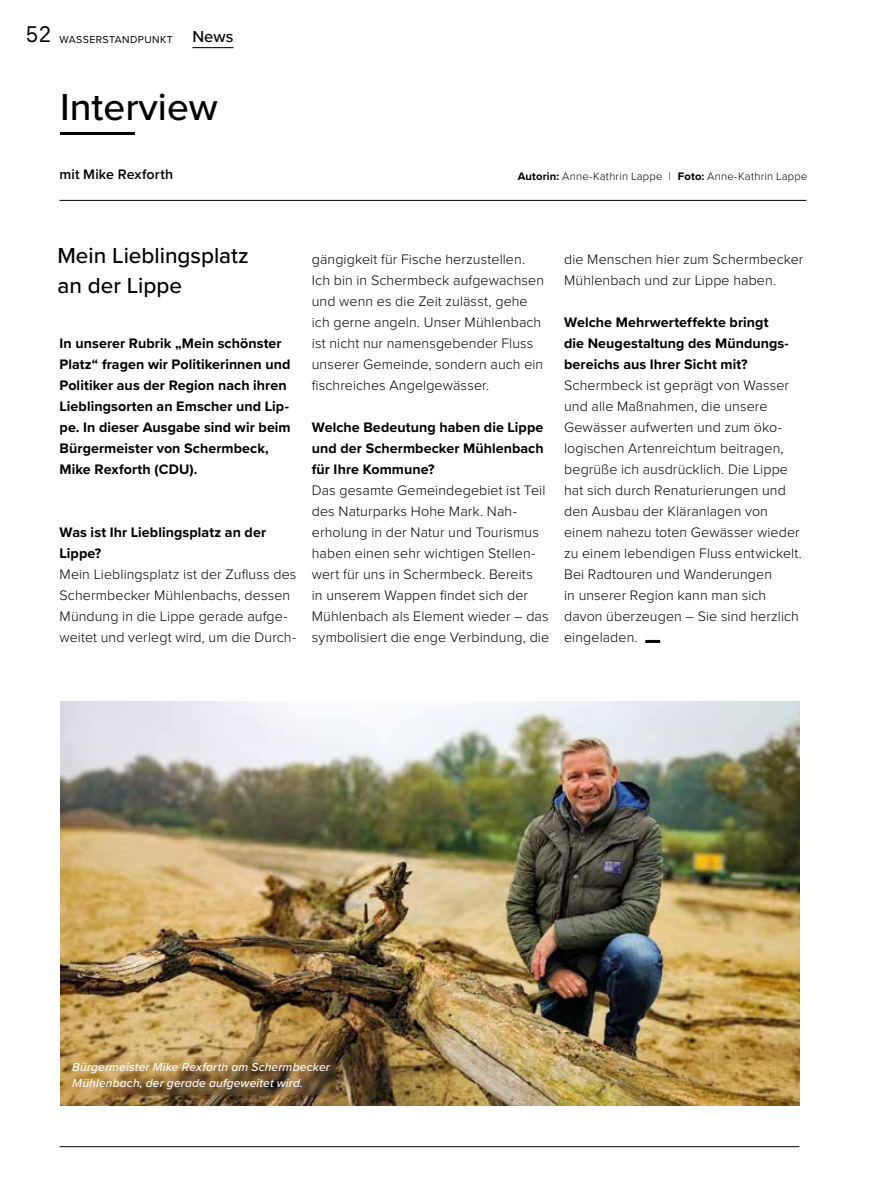
<style>
.page{position:relative;width:893px;height:1191px;background:#fff}
.page>*{position:absolute;margin:0;border:0;box-sizing:border-box;transform-origin:0 0}
.t1{font:500 39px "Proxima Nova";color:#000}
.t2{font:500 22.5px/30px "Proxima Nova";color:#000}
.t3{font:300 14.25px/21px "Proxima Nova";letter-spacing:.005em;color:#000}
.t4{font:700 14.25px/21px "Proxima Nova";letter-spacing:.005em;color:#000}
.t5{font:600 14.25px "Proxima Nova";letter-spacing:.005em;color:#000}
.t6{font:italic 500 12px/16.5px "Proxima Nova";letter-spacing:.01em;color:#fff}
.t7{font:300 11.25px "Proxima Nova";letter-spacing:.02em;color:#000}
.t8{font:10.5px "Proxima Nova";letter-spacing:.04em;color:#000}
.s1{font-family:"Archia";font-size:22.5px}
.s2{font-weight:500;font-size:16.5px}
.s3{font-weight:700}
</style>
<div class="page">
<img style="left:61px;top:702px;width:738px;height:404px">
<img style="left:67px;top:1057px;width:269px;height:37px">
<hr style="left:192px;top:47px;width:41px;height:1px;background:#000">
<hr style="left:60px;top:200px;width:746px;height:1px;background:#000">
<hr style="left:60px;top:132px;width:75px;height:3px;background:#000">
<hr style="left:60px;top:1146px;width:739px;height:1px;background:#000">
<hr style="left:645px;top:640px;width:15px;height:3px;background:#000">
<p class="t8" style="left:26px;top:31px;width:209px"><span class="s1">52</span> WASSERSTANDPUNKT <span class="s2">News</span></p>
<h1 class="t1" style="left:60px;top:78px;width:159px">Interview</h1>
<p class="t5" style="left:60px;top:164px;width:115px">mit Mike Rexforth</p>
<p class="t7" style="left:518px;top:168px;width:291px"><span class="s3">Autorin:</span> Anne-Kathrin Lappe | <span class="s3">Foto:</span> Anne-Kathrin Lappe</p>
<h2 class="t2" style="left:57px;top:239px;width:193px">Mein Lieblingsplatz an der Lippe</h2>
<p class="t4" style="left:60px;top:332px;width:233px">In unserer Rubrik „Mein schönster<br>Platz“ fragen wir Politikerinnen und<br>Politiker aus der Region nach ihren<br>Lieblingsorten an Emscher und Lip&shy;pe. In dieser Ausgabe sind wir beim<br>Bürgermeister von Schermbeck,<br>Mike Rexforth (CDU).</p>
<p class="t4" style="left:60px;top:521px;width:208px">Was ist Ihr Lieblingsplatz an der<br>Lippe?</p>
<p class="t3" style="left:60px;top:563px;width:238px">Mein Lieblingsplatz ist der Zufluss des Schermbecker Mühlenbachs, dessen Mündung in die Lippe gerade aufge&shy;weitet und verlegt wird, um die Durch-</p>
<p class="t3" style="left:312px;top:248px;width:234px">gängigkeit für Fische herzustellen.<br>Ich bin in Schermbeck aufgewachsen und wenn es die Zeit zulässt, gehe ich gerne angeln. Unser Mühlenbach ist nicht nur namensgebender Fluss unserer Gemeinde, sondern auch ein fischreiches Angelgewässer.</p>
<p class="t4" style="left:312px;top:416px;width:233px;text-align:justify">Welche Bedeutung haben die Lippe und der Schermbecker Mühlenbach für Ihre Kommune?</p>
<p class="t3" style="left:312px;top:479px;width:239px">Das gesamte Gemeindegebiet ist Teil des Naturparks Hohe Mark. Nah&shy;erholung in der Natur und Tourismus haben einen sehr wichtigen Stellen&shy;wert für uns in Schermbeck. Bereits<br>in unserem Wappen findet sich der Mühlenbach als Element wieder – das symbolisiert die enge Verbindung, die</p>
<p class="t3" style="left:564px;top:248px;width:241px">die Menschen hier zum Schermbecker<br>Mühlenbach und zur Lippe haben.</p>
<p class="t4" style="left:564px;top:312px;width:226px">Welche Mehrwerteffekte bringt die Neugestaltung des Mündungs&shy;bereichs aus Ihrer Sicht mit?</p>
<p class="t3" style="left:564px;top:374px;width:239px">Schermbeck ist geprägt von Wasser und alle Maßnahmen, die unsere<br>Gewässer aufwerten und zum öko&shy;logischen Artenreichtum beitragen, begrüße ich ausdrücklich. Die Lippe hat sich durch Renaturierungen und den Ausbau der Kläranlagen von einem nahezu toten Gewässer wieder zu einem lebendigen Fluss entwickelt.<br>Bei Radtouren und Wanderungen<br>in unserer Region kann man sich davon überzeugen – Sie sind herzlich eingeladen.</p>
<p class="t6" style="left:72px;top:1058px;width:259px">Bürgermeister Mike Rexforth am Schermbecker<br>Mühlenbach, der gerade aufgeweitet wird.</p>
</div>
